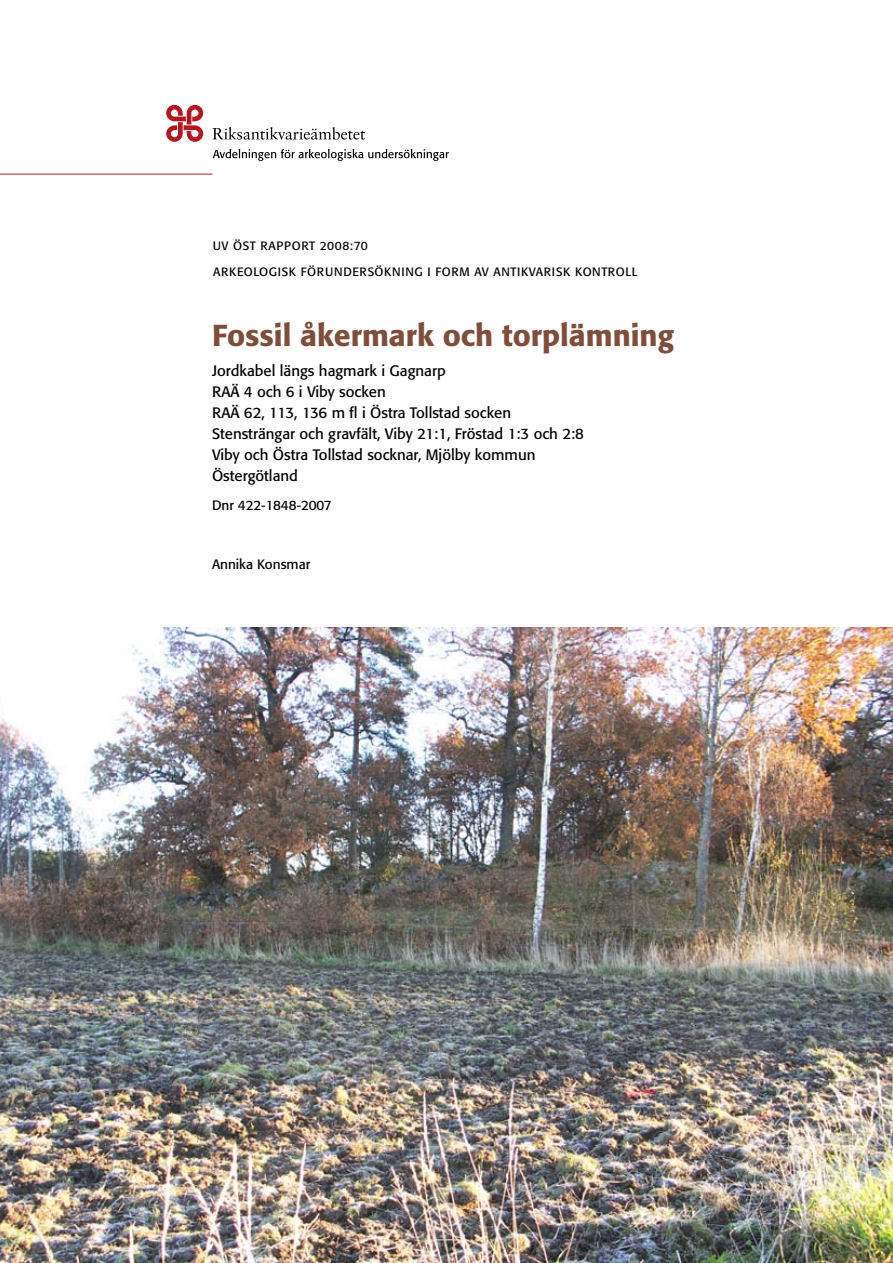
<style>
.page{position:relative;width:893px;height:1263px;background:#fff}
.page>*{position:absolute;margin:0;border:0;box-sizing:border-box;transform-origin:0 0}
.t1{font:500 30px "Formata";color:#804d3c}
.t2{font:15px/21px "Formata";color:#000}
.t3{font:13.5px "Formata";color:#000}
.t4{font:12px "Formata";letter-spacing:.05em;color:#000}
</style>
<div class="page">
<svg style="left:166px;top:105px;width:37px;height:37px"></svg>
<hr style="left:0;top:174px;width:213px;height:1px;background:#b51621">
<svg style="left:213px;top:127px;width:152px;height:13px"></svg>
<svg style="left:213px;top:149px;width:236px;height:12px"></svg>
<img style="left:0;top:628px;width:893px;height:635px">
<p class="t4" style="left:213px;top:238px;width:157px">uv öst rapport 2008:70</p>
<p class="t4" style="left:213px;top:264px;width:426px">arkeologisk förundersökning i form av antikvarisk kontroll</p>
<h1 class="t1" style="left:212px;top:317px;width:463px">Fossil åkermark och torplämning</h1>
<p class="t2" style="left:212px;top:360px;width:373px">Jordkabel längs hagmark i Gagnarp<br>RAÄ 4 och 6 i Viby socken<br>RAÄ 62, 113, 136 m fl i Östra Tollstad socken Stensträngar och gravfält, Viby 21:1, Fröstad 1:3 och 2:8<br>Viby och Östra Tollstad socknar, Mjölby kommun Östergötland</p>
<p class="t3" style="left:212px;top:497px;width:121px">Dnr 422-1848-2007</p>
<p class="t3" style="left:212px;top:556px;width:100px">Annika Konsmar</p>
</div>
